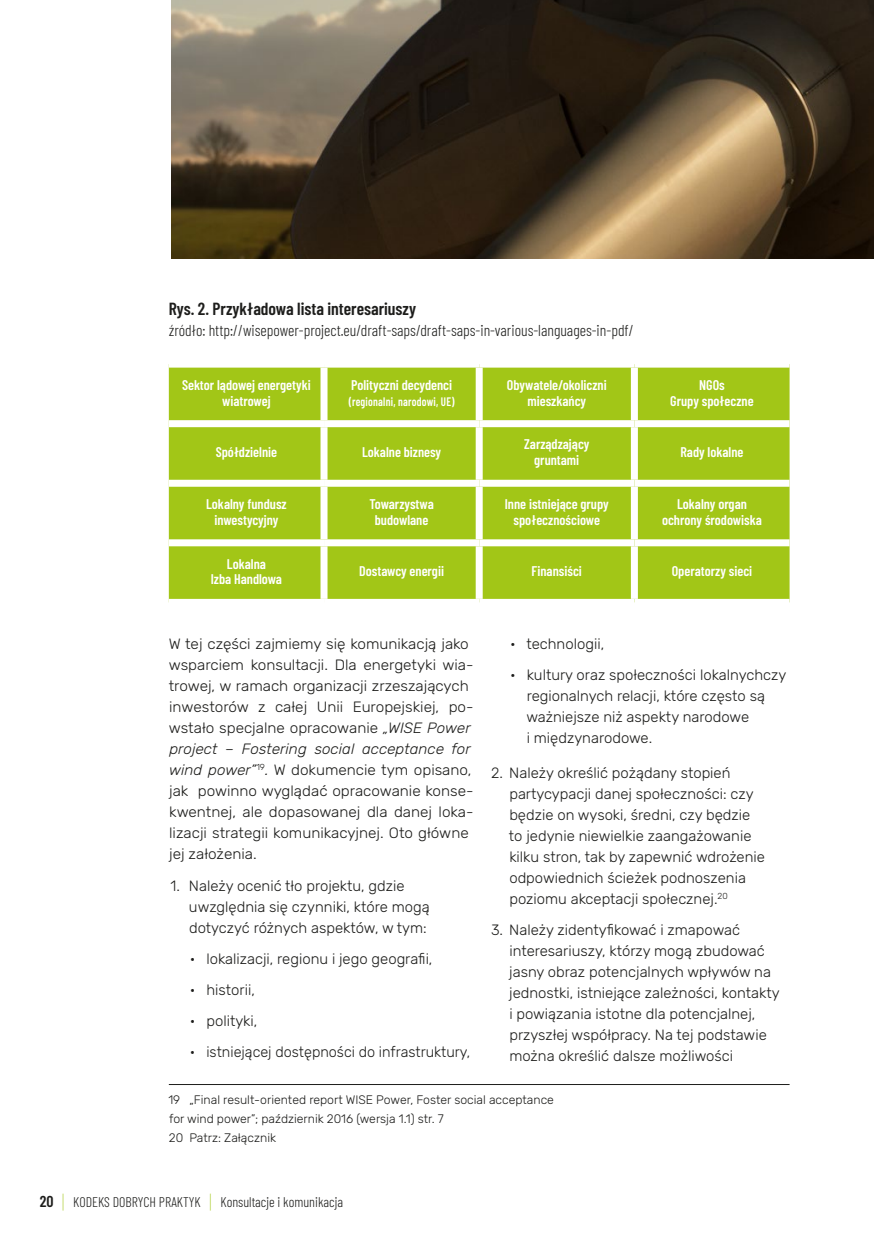
<style>
.page{position:relative;width:874px;height:1241px;background:#fff}
.page>*{position:absolute;margin:0;border:0;box-sizing:border-box;transform-origin:0 0}
.t1{font:600 17.5px "Barlow Condensed";color:#1d1d1b}
.t2{font:300 15.75px "Barlow Condensed";color:#1d1d1b}
.t3{font:300 14.88px/21px "Rubik";color:#1d1d1b}
.t4{font:600 14px/15.8px "Barlow Condensed";color:#fff;text-align:center}
.t5{font:300 14px "Barlow Condensed";color:#1d1d1b}
.t6{font:300 12.25px/19.2px "Rubik";color:#1d1d1b}
.t7{font:600 12.25px "Barlow Condensed";letter-spacing:.02em;color:#fff;scale:.9 1}
.s1{font-style:italic}
.s2{font-weight:600;font-size:15.75px}
.s3{font-weight:600;font-size:20.47px;color:#a2c617}
</style>
<div class="page">
<hr style="left:169px;top:1083px;width:620px;height:1px;background:#1d1d1b">
<div style="left:169px;top:367px;width:620px;height:231px;background:#a2c617"></div>
<div style="left:320px;top:367px;width:7px;height:53px;background:#fff"></div>
<div style="left:475px;top:367px;width:7px;height:53px;background:#fff"></div>
<div style="left:630px;top:367px;width:7px;height:53px;background:#fff"></div>
<div style="left:169px;top:420px;width:155px;height:7px;background:#fff"></div>
<div style="left:324px;top:420px;width:155px;height:7px;background:#fff"></div>
<div style="left:320px;top:427px;width:7px;height:52px;background:#fff"></div>
<div style="left:479px;top:420px;width:155px;height:7px;background:#fff"></div>
<div style="left:475px;top:427px;width:7px;height:52px;background:#fff"></div>
<div style="left:634px;top:420px;width:155px;height:7px;background:#fff"></div>
<div style="left:630px;top:427px;width:7px;height:52px;background:#fff"></div>
<div style="left:169px;top:479px;width:155px;height:7px;background:#fff"></div>
<div style="left:324px;top:479px;width:155px;height:7px;background:#fff"></div>
<div style="left:320px;top:486px;width:7px;height:53px;background:#fff"></div>
<div style="left:479px;top:479px;width:155px;height:7px;background:#fff"></div>
<div style="left:475px;top:486px;width:7px;height:53px;background:#fff"></div>
<div style="left:634px;top:479px;width:155px;height:7px;background:#fff"></div>
<div style="left:630px;top:486px;width:7px;height:53px;background:#fff"></div>
<div style="left:169px;top:539px;width:155px;height:7px;background:#fff"></div>
<div style="left:324px;top:539px;width:155px;height:7px;background:#fff"></div>
<div style="left:320px;top:546px;width:7px;height:52px;background:#fff"></div>
<div style="left:479px;top:539px;width:155px;height:7px;background:#fff"></div>
<div style="left:475px;top:546px;width:7px;height:52px;background:#fff"></div>
<div style="left:634px;top:539px;width:155px;height:7px;background:#fff"></div>
<div style="left:630px;top:546px;width:7px;height:52px;background:#fff"></div>
<img style="left:171px;top:0;width:702px;height:258px">
<p class="t1" style="left:169px;top:296px;width:249px">Rys. 2. Przykładowa lista interesariuszy</p>
<p class="t2" style="left:169px;top:319px;width:466px">źródło: http://wisepower-project.eu/draft-saps/draft-saps-in-various-languages-in-pdf/</p>
<p class="t4" style="left:182px;top:376px;width:130px">Sektor lądowej energetyki wiatrowej</p>
<p class="t4" style="left:351px;top:376px;width:103px">Polityczni decydenci</p>
<p class="t7" style="left:348px;top:392px;width:119px">(regionalni, narodowi, UE)</p>
<p class="t4" style="left:506px;top:376px;width:101px">Obywatele/okoliczni mieszkańcy</p>
<p class="t4" style="left:670px;top:376px;width:85px">NGOs<br>Grupy społeczne</p>
<p class="t4" style="left:215px;top:443px;width:63px">Spółdzielnie</p>
<p class="t4" style="left:362px;top:443px;width:81px">Lokalne biznesy</p>
<p class="t4" style="left:524px;top:435px;width:67px">Zarządzający gruntami</p>
<p class="t4" style="left:680px;top:443px;width:64px">Rady lokalne</p>
<p class="t4" style="left:206px;top:495px;width:82px">Lokalny fundusz inwestycyjny</p>
<p class="t4" style="left:369px;top:495px;width:66px">Towarzystwa budowlane</p>
<p class="t4" style="left:504px;top:495px;width:105px">Inne istniejące grupy społecznościowe</p>
<p class="t4" style="left:661px;top:495px;width:101px">Lokalny organ ochrony środowiska</p>
<p class="t4" style="left:211px;top:554px;width:73px">Lokalna<br>Izba Handlowa</p>
<p class="t4" style="left:359px;top:562px;width:86px">Dostawcy energii</p>
<p class="t4" style="left:531px;top:562px;width:52px">Finansiści</p>
<p class="t4" style="left:671px;top:562px;width:82px">Operatorzy sieci</p>
<p class="t3" style="left:169px;top:634px;width:306px">W tej części zajmiemy się komunikacją jako wsparciem konsultacji. Dla energetyki wia&shy;trowej, w ramach organizacji zrzeszających inwestorów z całej Unii Europejskiej, po&shy;wstało specjalne opracowanie <span class="s1">„WISE Power project – Fostering social acceptance for wind power”</span><sup>19</sup><span class="s1">.</span> W dokumencie tym opisano, jak powinno wyglądać opracowanie konse&shy;kwentnej, ale dopasowanej dla danej loka&shy;lizacji strategii komunikacyjnej. Oto główne jej założenia.</p>
<p class="t3" style="left:189px;top:875px;width:242px;text-indent:-18px">1. Należy ocenić tło projektu, gdzie uwzględnia się czynniki, które mogą dotyczyć różnych aspektów, w tym:</p>
<p class="t3" style="left:190px;top:948px;width:244px">• lokalizacji, regionu i jego geografii,</p>
<p class="t3" style="left:190px;top:979px;width:66px">• historii,</p>
<p class="t3" style="left:190px;top:1010px;width:69px">• polityki,</p>
<p class="t3" style="left:190px;top:1041px;width:281px">• istniejącej dostępności do infrastruktury,</p>
<p class="t6" style="left:168px;top:1089px;width:387px">19 „Final result-oriented report WISE Power, Foster social acceptance for wind power”; październik 2016 (wersja 1.1) str. 7<br>20 Patrz: Załącznik</p>
<p class="t3" style="left:510px;top:634px;width:95px">• technologii,</p>
<p class="t3" style="left:526px;top:665px;width:261px;text-indent:-16px">• kultury oraz społeczności lokalnychczy regionalnych relacji, które często są ważniejsze niż aspekty narodowe<br>i międzynarodowe.</p>
<p class="t3" style="left:508px;top:763px;width:257px;text-indent:-18px">2. Należy określić pożądany stopień partycypacji danej społeczności: czy będzie on wysoki, średni, czy będzie to jedynie niewielkie zaangażowanie kilku stron, tak by zapewnić wdrożenie odpowiednich ścieżek podnoszenia poziomu akceptacji społecznej.<sup>20</sup></p>
<p class="t3" style="left:509px;top:919px;width:272px;text-indent:-18px">3. Należy zidentyfikować i zmapować interesariuszy, którzy mogą zbudować jasny obraz potencjalnych wpływów na jednostki, istniejące zależności, kontakty i powiązania istotne dla potencjalnej, przyszłej współpracy. Na tej podstawie można określić dalsze możliwości</p>
<p class="t5" style="left:40px;top:1191px;width:305px"><span class="s2">20</span> <span class="s3">|</span> KODEKS DOBRYCH PRAKTYK <span class="s3">|</span> Konsultacje i komunikacja</p>
</div>
